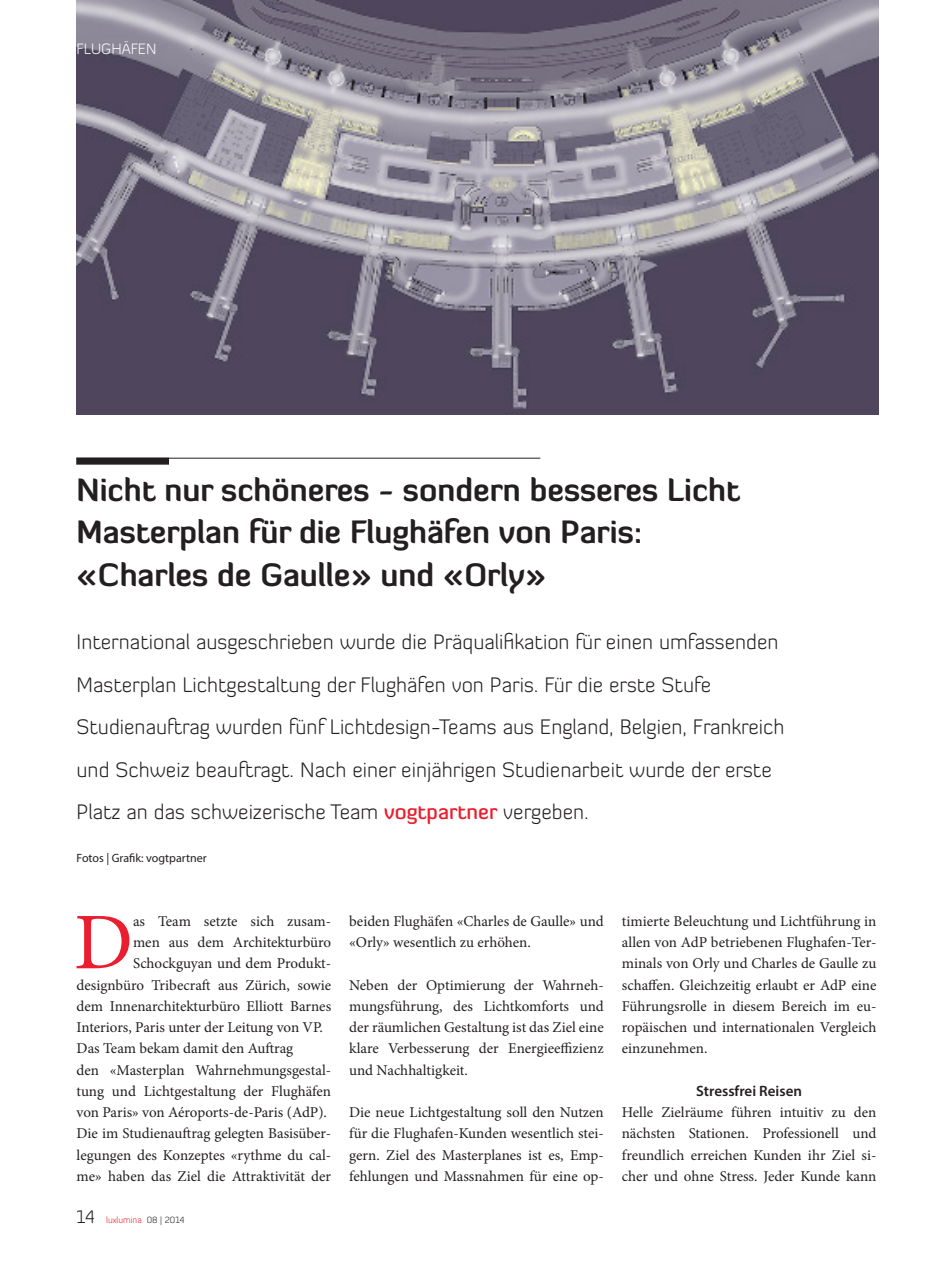
<style>
.page{position:relative;width:936px;height:1263px;background:#fff}
.page>*{position:absolute;margin:0;border:0;box-sizing:border-box;transform-origin:0 0}
.t1{font:80.4px "Minion Pro";color:#ea1e2e}
.t2{font:700 31.5px "Diavlo";color:#231f20}
.t3{font:300 21px/42.5px "Diavlo";color:#231f20}
.t4{font:15px/21.3px "Minion Pro";color:#231f20;text-align:justify}
.t5{font:600 15px "Myriad Pro";color:#231f20}
.t6{font:300 15px "Diavlo";color:#fff}
.t7{font:12px "Myriad Pro";color:#231f20}
.t8{font:300 9px "Diavlo";color:#ea1e2e}
.s1{font-weight:500;color:#ea1e2e}
.s2{font-size:18px;color:#231f20}
.s3{color:#231f20}
</style>
<div class="page">
<div style="left:77px;top:458px;width:91px;height:6px;background:#231f20"></div>
<hr style="left:77px;top:458px;width:463px;height:1px;background:#231f20">
<img style="left:77px;top:0;width:801px;height:415px">
<p class="t6" style="left:77px;top:40px;width:81px">FLUGHÄFEN</p>
<p class="t2" style="left:77px;top:469px;width:665px">Nicht nur schöneres - sondern besseres Licht</p>
<p class="t2" style="left:77px;top:512px;width:566px">Masterplan für die Flughäfen von Paris:</p>
<p class="t2" style="left:77px;top:554px;width:471px">«Charles de Gaulle» und «Orly»</p>
<p class="t3" style="left:77px;top:621px;width:703px">International ausgeschrieben wurde die Präqualifikation für einen umfassenden<br>Masterplan Lichtgestaltung der Flughäfen von Paris. Für die erste Stufe</p>
<p class="t3" style="left:77px;top:706px;width:709px">Studienauftrag wurden fünf Lichtdesign-Teams aus England, Belgien, Frankreich und Schweiz beauftragt. Nach einer einjährigen Studienarbeit wurde der erste<br>Platz an das schweizerische Team <span class="s1">vogtpartner</span> vergeben.</p>
<p class="t7" style="left:77px;top:850px;width:132px">Fotos | Grafik: vogtpartner</p>
<p class="t1" style="left:74px;top:889px;width:61px">D</p>
<p class="t4" style="left:133px;top:910px;width:200px">as Team setzte sich zusam-</p>
<p class="t4" style="left:133px;top:932px;width:200px">men aus dem Architekturbüro</p>
<p class="t4" style="left:133px;top:953px;width:200px">Schockguyan und dem Produkt-</p>
<p class="t4" style="left:77px;top:974px;width:256px">designbüro Tribecraft aus Zürich, sowie</p>
<p class="t4" style="left:77px;top:995px;width:256px">dem Innenarchitekturbüro Elliott Barnes</p>
<p class="t4" style="left:77px;top:1017px;width:248px">Interiors, Paris unter der Leitung von VP.</p>
<p class="t4" style="left:77px;top:1038px;width:218px">Das Team bekam damit den Auftrag</p>
<p class="t4" style="left:77px;top:1059px;width:256px">den «Masterplan Wahrnehmungsgestal&shy;tung und Lichtgestaltung der Flughäfen von Paris» von Aéroports-de-Paris (AdP).</p>
<p class="t4" style="left:77px;top:1123px;width:256px">Die im Studienauftrag gelegten Basisüber&shy;legungen des Konzeptes «rythme du cal&shy;me» haben das Ziel die Attraktivität der</p>
<p class="t8" style="left:77px;top:1215px;width:109px"><span class="s2">14</span> luxlumina <span class="s3">08 | 2014</span></p>
<p class="t4" style="left:349px;top:910px;width:256px">beiden Flughäfen «Charles de Gaulle» und «Orly» wesentlich zu erhöhen.</p>
<p class="t4" style="left:349px;top:974px;width:256px">Neben der Optimierung der Wahrneh&shy;mungsführung, des Lichtkomforts und der räumlichen Gestaltung ist das Ziel eine klare Verbesserung der Energieeffizienz und Nachhaltigkeit.</p>
<p class="t4" style="left:349px;top:1102px;width:256px">Die neue Lichtgestaltung soll den Nutzen für die Flughafen-Kunden wesentlich stei&shy;gern. Ziel des Masterplanes ist es, Emp&shy;fehlungen und Massnahmen für eine op-</p>
<p class="t4" style="left:621px;top:910px;width:256px">timierte Beleuchtung und Lichtführung in allen von AdP betriebenen Flughafen-Ter&shy;minals von Orly und Charles de Gaulle zu schaffen. Gleichzeitig erlaubt er AdP eine Führungsrolle in diesem Bereich im eu&shy;ropäischen und internationalen Vergleich einzunehmen.</p>
<p class="t5" style="left:696px;top:1081px;width:107px">Stressfrei Reisen</p>
<p class="t4" style="left:621px;top:1102px;width:256px">Helle Zielräume führen intuitiv zu den nächsten Stationen. Professionell und freundlich erreichen Kunden ihr Ziel si&shy;cher und ohne Stress. Jeder Kunde kann</p>
</div>
